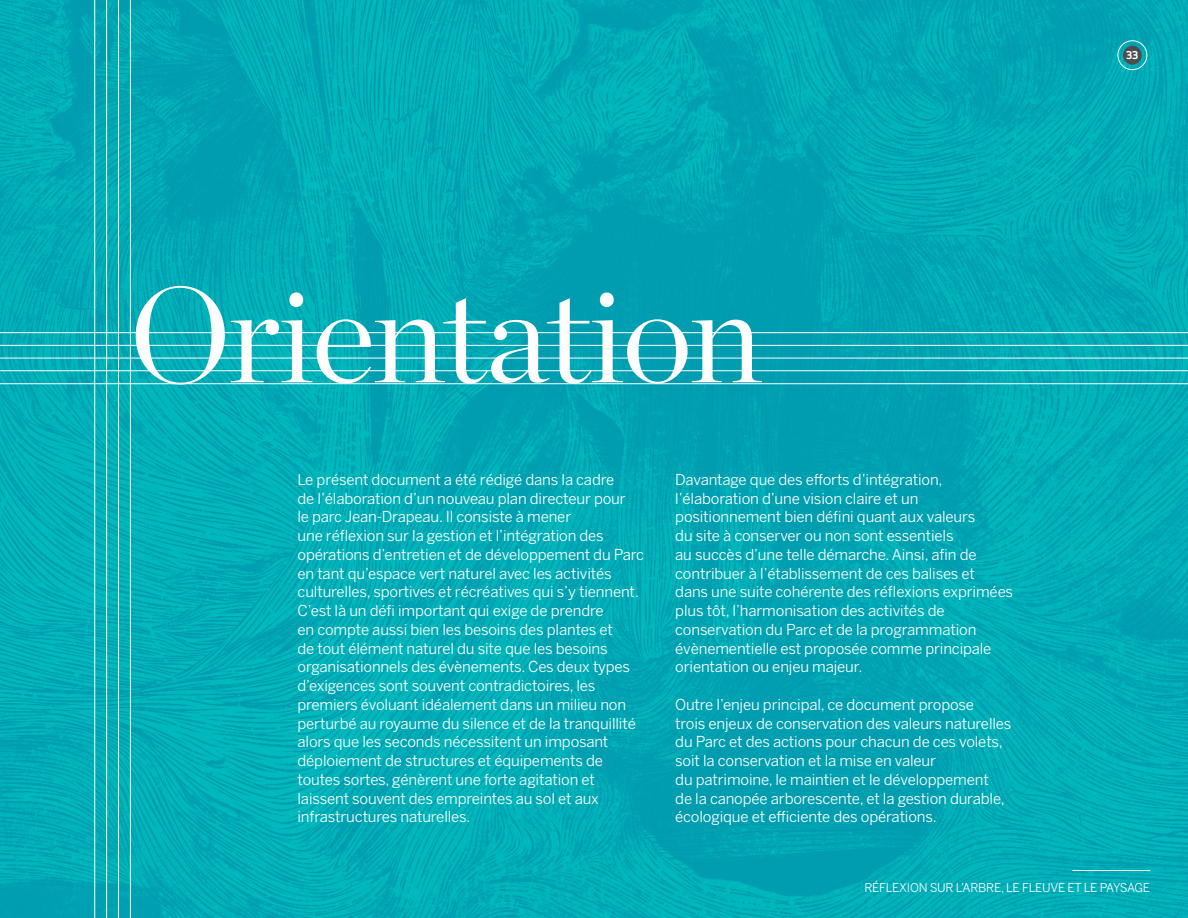
<style>
.page{position:relative;width:1188px;height:918px;background:#fff}
.page>*{position:absolute;margin:0;border:0;box-sizing:border-box;transform-origin:0 0}
.t1{font:300 135px "Chronicle Display";letter-spacing:-.02em;color:#fff}
.t2{font:15px/18.8px "Benton Sans";letter-spacing:-.01em;color:#fff}
.t3{font:12px "Benton Sans";letter-spacing:-.02em;color:#fff}
.t4{font:700 10.5px "Apex Sans";color:#fff}
</style>
<div class="page">
<img style="left:0;top:0;width:1188px;height:918px">
<hr style="left:1072px;top:870px;width:78px;height:1px;background:#fff">
<hr style="left:0;top:383px;width:1188px;height:1px;background:#fff">
<hr style="left:0;top:370px;width:1188px;height:1px;background:#fff">
<hr style="left:0;top:358px;width:1188px;height:1px;background:#fff">
<hr style="left:0;top:345px;width:1188px;height:1px;background:#fff">
<hr style="left:0;top:332px;width:1188px;height:1px;background:#fff">
<hr style="left:94px;top:0;width:1px;height:918px;background:#fff">
<hr style="left:106px;top:0;width:1px;height:918px;background:#fff">
<hr style="left:118px;top:0;width:1px;height:918px;background:#fff">
<hr style="left:130px;top:0;width:1px;height:918px;background:#fff">
<div style="left:1118px;top:41px;width:29px;height:29px;border:1px solid #fff;border-radius:50%"></div>
<div style="left:1123px;top:46px;width:19px;height:19px;background:#4d4d4f;border-radius:50%"></div>
<h1 class="t1" style="left:129px;top:232px;width:635px">Orientation</h1>
<p class="t2" style="left:298px;top:470px;width:348px">Le présent document a été rédigé dans la cadre<br>de l’élaboration d’un nouveau plan directeur pour<br>le parc Jean-Drapeau. Il consiste à mener<br>une réflexion sur la gestion et l’intégration des opérations d’entretien et de développement du Parc en tant qu’espace vert naturel avec les activités culturelles, sportives et récréatives qui s’y tiennent.<br>C’est là un défi important qui exige de prendre<br>en compte aussi bien les besoins des plantes et<br>de tout élément naturel du site que les besoins organisationnels des évènements. Ces deux types d’exigences sont souvent contradictoires, les premiers évoluant idéalement dans un milieu non perturbé au royaume du silence et de la tranquillité alors que les seconds nécessitent un imposant déploiement de structures et équipements de toutes sortes, génèrent une forte agitation et laissent souvent des empreintes au sol et aux infrastructures naturelles.</p>
<p class="t2" style="left:675px;top:470px;width:339px">Davantage que des efforts d’intégration, l’élaboration d’une vision claire et un positionnement bien défini quant aux valeurs<br>du site à conserver ou non sont essentiels<br>au succès d’une telle démarche. Ainsi, afin de contribuer à l’établissement de ces balises et<br>dans une suite cohérente des réflexions exprimées plus tôt, l’harmonisation des activités de conservation du Parc et de la programmation évènementielle est proposée comme principale orientation ou enjeu majeur.</p>
<p class="t2" style="left:675px;top:695px;width:338px">Outre l’enjeu principal, ce document propose<br>trois enjeux de conservation des valeurs naturelles du Parc et des actions pour chacun de ces volets, soit la conservation et la mise en valeur<br>du patrimoine, le maintien et le développement<br>de la canopée arborescente, et la gestion durable, écologique et efficiente des opérations.</p>
<p class="t4" style="left:1126px;top:49px;width:14px">33</p>
<p class="t3" style="left:864px;top:880px;width:50px">réflexion</p>
<p class="t3" style="left:930px;top:880px;width:9px">sur</p>
<p class="t3" style="left:956px;top:880px;width:16px">l’arbre</p>
<p class="t3" style="left:1001px;top:880px;width:30px">, le fleuve</p>
<p class="t3" style="left:1067px;top:880px;width:61px">et le paysage</p>
</div>
